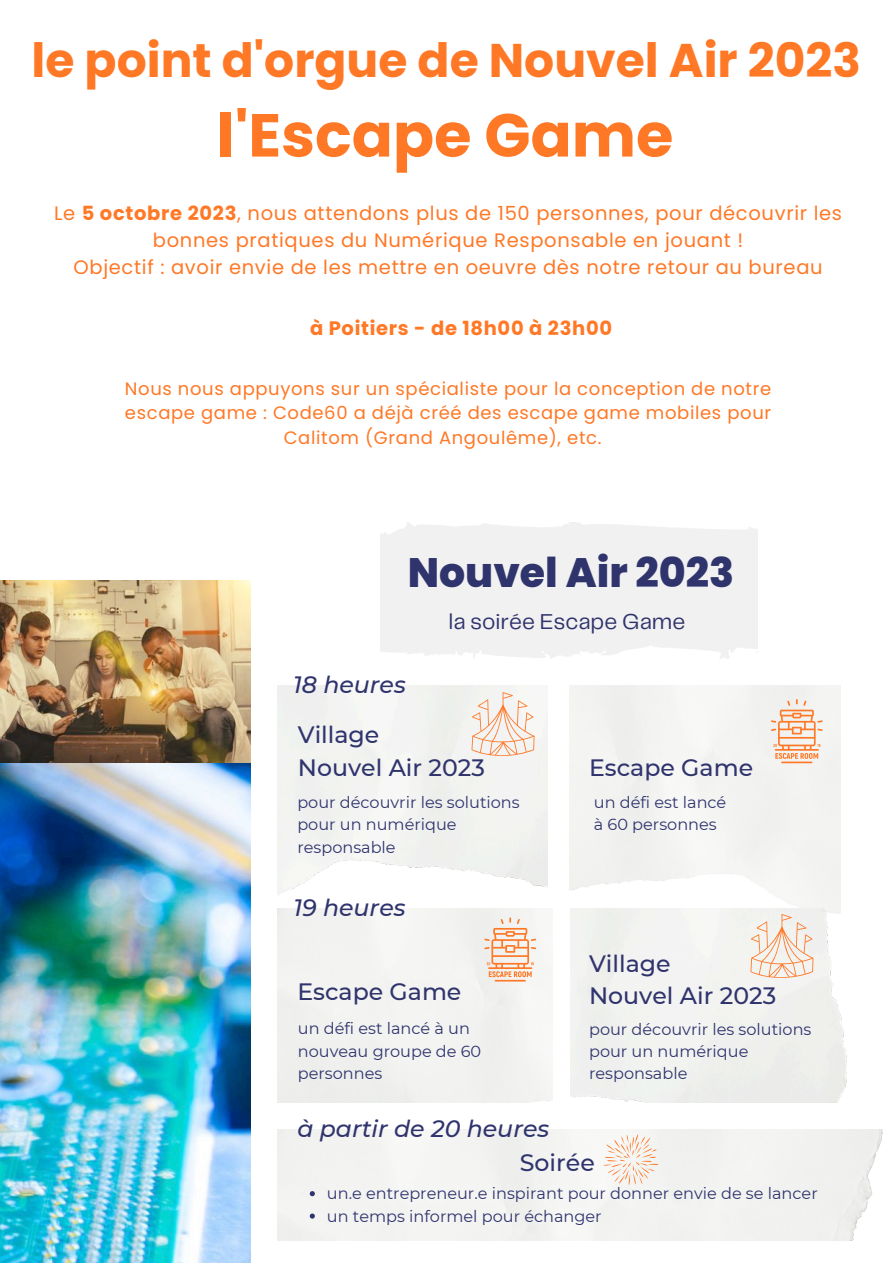
<style>
.page{position:relative;width:893px;height:1264px;background:#fff}
.page>*{position:absolute;margin:0;border:0;box-sizing:border-box;transform-origin:0 0}
.t1{font:700 60.6px "Poppins";color:#ff7826}
.t2{font:700 47.25px "Poppins";color:#ff7826}
.t3{font:800 41.1px "Poppins";color:#30346d}
.t4{font:500 23.55px/32.5px "Montserrat";color:#30346d}
.t5{font:italic 500 23.55px "Montserrat";color:#30346d}
.t6{font:22.35px "Telegraf";color:#30346d}
.t7{font:19.5px/27px "Poppins";letter-spacing:.035em;color:#ff7826;text-align:center}
.t8{font:700 19.5px "Poppins";letter-spacing:.035em;color:#ff7826}
.t9{font:18px "Poppins";letter-spacing:.035em;color:#ff7826}
.t10{font:16.05px/22.4px "Montserrat";color:#30346d}
.s1{font-weight:700}
</style>
<div class="page">
<img style="left:0;top:580px;width:250px;height:184px">
<div style="left:278px;top:908px;width:274px;height:194px;background:#f2f3f1"></div>
<div style="left:381px;top:522px;width:376px;height:136px;background:#f2f1f1"></div>
<svg style="left:747px;top:913px;width:67px;height:67px"></svg>
<hr style="left:494px;top:979px;width:31px;height:2px;background:#ff7826">
<svg style="left:484px;top:917px;width:52px;height:60px"></svg>
<svg style="left:468px;top:692px;width:68px;height:66px"></svg>
<svg style="left:603px;top:1134px;width:55px;height:50px"></svg>
<svg style="left:310px;top:1191px;width:5px;height:5px"></svg>
<svg style="left:310px;top:1213px;width:5px;height:5px"></svg>
<hr style="left:781px;top:761px;width:31px;height:2px;background:#ff7826">
<svg style="left:770px;top:699px;width:52px;height:60px"></svg>
<img style="left:0;top:764px;width:250px;height:498px">
<h2 class="t2" style="left:32px;top:27px;width:831px">le point d'orgue de Nouvel Air 2023</h2>
<h1 class="t1" style="left:217px;top:93px;width:458px">l'Escape Game</h1>
<p class="t7" style="left:54px;top:199px;width:789px">Le <span class="s1">5 octobre 2023</span>, nous attendons plus de 150 personnes, pour découvrir les bonnes pratiques du Numérique Responsable en jouant !<br>Objectif : avoir envie de les mettre en oeuvre dès notre retour au bureau</p>
<p class="t8" style="left:310px;top:314px;width:303px">à Poitiers - de 18h00 à 23h00</p>
<p class="t9" style="left:125px;top:376px;width:647px">Nous nous appuyons sur un spécialiste pour la conception de notre</p>
<p class="t9" style="left:125px;top:400px;width:647px">escape game : Code60 a déjà créé des escape game mobiles pour</p>
<p class="t9" style="left:284px;top:425px;width:319px">Calitom (Grand Angoulême), etc.</p>
<h3 class="t3" style="left:407px;top:544px;width:328px">Nouvel Air 2023</h3>
<h3 class="t5" style="left:293px;top:670px;width:114px">18 heures</h3>
<h3 class="t6" style="left:448px;top:612px;width:238px">la soirée Escape Game</h3>
<h3 class="t4" style="left:298px;top:718px;width:189px">Village<br>Nouvel Air 2023</h3>
<p class="t10" style="left:297px;top:790px;width:224px">pour découvrir les solutions pour un numérique responsable</p>
<h3 class="t5" style="left:293px;top:893px;width:114px">19 heures</h3>
<h3 class="t4" style="left:297px;top:975px;width:165px">Escape Game</h3>
<p class="t10" style="left:298px;top:1017px;width:185px">un défi est lancé à un nouveau groupe de 60 personnes</p>
<h3 class="t5" style="left:297px;top:1114px;width:253px">à partir de 20 heures</h3>
<h3 class="t4" style="left:589px;top:751px;width:165px">Escape Game</h3>
<p class="t10" style="left:594px;top:790px;width:134px">un défi est lancé à 60 personnes</p>
<h3 class="t4" style="left:589px;top:946px;width:189px">Village<br>Nouvel Air 2023</h3>
<p class="t10" style="left:589px;top:1017px;width:224px">pour découvrir les solutions pour un numérique responsable</p>
<h3 class="t4" style="left:520px;top:1146px;width:76px">Soirée</h3>
<p class="t10" style="left:327px;top:1182px;width:492px">un.e entrepreneur.e inspirant pour donner envie de se lancer un temps informel pour échanger</p>
</div>
